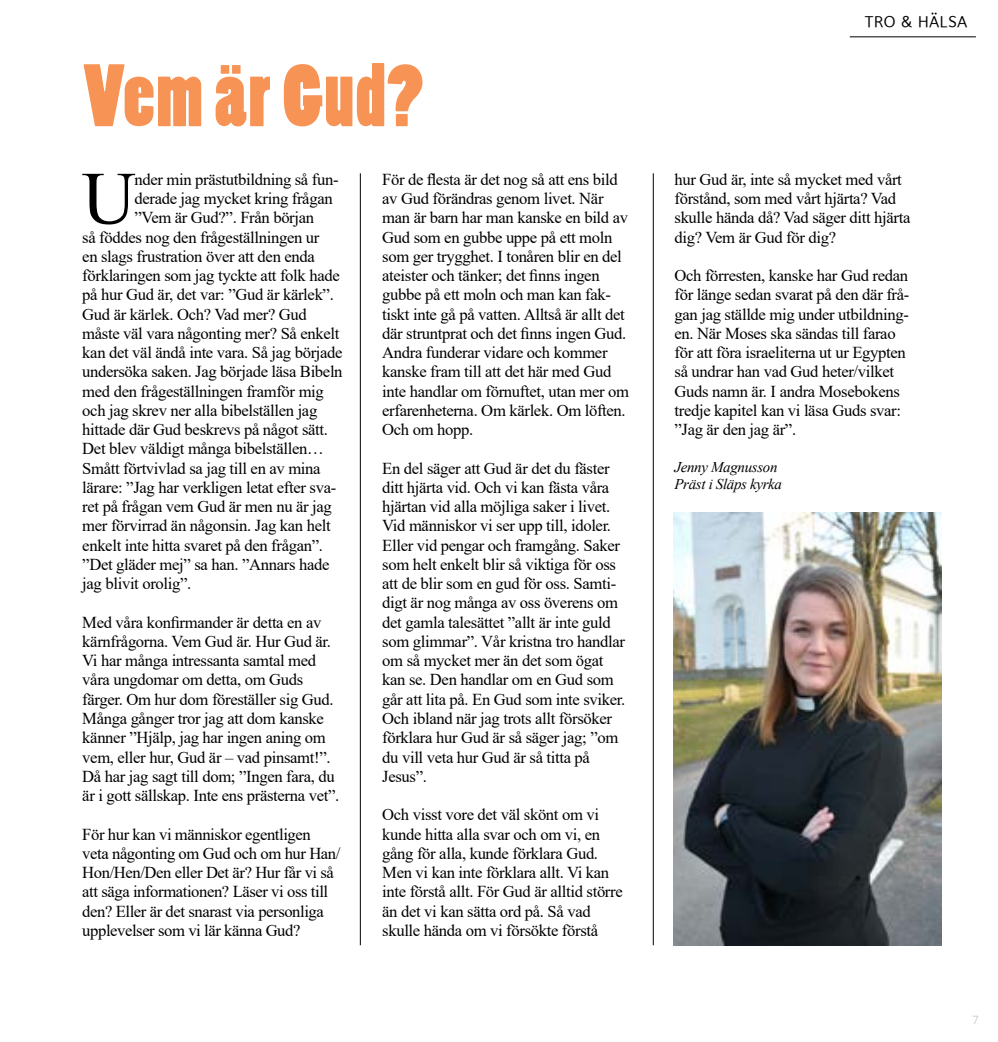
<style>
.page{position:relative;width:998px;height:1042px;background:#fff}
.page>*{position:absolute;margin:0;border:0;box-sizing:border-box;transform-origin:0 0}
.t1{font:82.6px "Poplar Std";letter-spacing:.02em;color:#f79355}
.t2{font:74.73px "Times New Roman";color:#000}
.t3{font:21px "Foundry Sterling Book Expert";color:#000}
.t4{font:16.62px/19.2px "Times New Roman";letter-spacing:-.02em;color:#000}
.t5{font:italic 14.88px/17.5px "Times New Roman";letter-spacing:-.02em;color:#000}
.t6{font:12.25px "Foundry Sterling";color:#c6c6c6}
</style>
<div class="page">
<hr style="left:360px;top:173px;width:1px;height:772px;background:#000">
<hr style="left:652px;top:173px;width:1px;height:772px;background:#000">
<img style="left:673px;top:512px;width:267px;height:433px">
<hr style="left:849px;top:37px;width:126px;height:1px;background:#000">
<h1 class="t1" style="left:84px;top:50px;width:340px">Vem är Gud?</h1>
<h2 class="t2" style="left:82px;top:146px;width:55px">U</h2>
<p class="t4" style="left:134px;top:169px;width:205px">nder min prästutbildning så fun-</p>
<p class="t4" style="left:134px;top:188px;width:200px">derade jag mycket kring frågan</p>
<p class="t4" style="left:134px;top:208px;width:181px">”Vem är Gud?”. Från början</p>
<p class="t4" style="left:82px;top:227px;width:238px">så föddes nog den frågeställningen ur</p>
<p class="t4" style="left:82px;top:246px;width:234px">en slags frustration över att den enda</p>
<p class="t4" style="left:82px;top:265px;width:259px">förklaringen som jag tyckte att folk hade</p>
<p class="t4" style="left:82px;top:285px;width:253px">på hur Gud är, det var: ”Gud är kärlek”.</p>
<p class="t4" style="left:82px;top:304px;width:226px">Gud är kärlek. Och? Vad mer? Gud</p>
<p class="t4" style="left:82px;top:323px;width:259px">måste väl vara någonting mer? Så enkelt</p>
<p class="t4" style="left:82px;top:342px;width:262px">kan det väl ändå inte vara. Så jag började</p>
<p class="t4" style="left:82px;top:362px;width:262px">undersöka saken. Jag började läsa Bibeln</p>
<p class="t4" style="left:82px;top:381px;width:243px">med den frågeställningen framför mig</p>
<p class="t4" style="left:82px;top:400px;width:236px">och jag skrev ner alla bibelställen jag</p>
<p class="t4" style="left:82px;top:419px;width:247px">hittade där Gud beskrevs på något sätt.</p>
<p class="t4" style="left:82px;top:439px;width:243px">Det blev väldigt många bibelställen…</p>
<p class="t4" style="left:82px;top:458px;width:240px">Smått förtvivlad sa jag till en av mina</p>
<p class="t4" style="left:82px;top:477px;width:255px">lärare: ”Jag har verkligen letat efter sva-</p>
<p class="t4" style="left:82px;top:496px;width:251px">ret på frågan vem Gud är men nu är jag</p>
<p class="t4" style="left:82px;top:516px;width:250px">mer förvirrad än någonsin. Jag kan helt</p>
<p class="t4" style="left:82px;top:535px;width:242px">enkelt inte hitta svaret på den frågan”.</p>
<p class="t4" style="left:82px;top:554px;width:249px">”Det gläder mej” sa han. ”Annars hade</p>
<p class="t4" style="left:82px;top:573px;width:111px">jag blivit orolig”.</p>
<p class="t4" style="left:82px;top:612px;width:258px">Med våra konfirmander är detta en av kärnfrågorna. Vem Gud är. Hur Gud är.<br>Vi har många intressanta samtal med våra ungdomar om detta, om Guds färger. Om hur dom föreställer sig Gud.<br>Många gånger tror jag att dom kanske känner ”Hjälp, jag har ingen aning om vem, eller hur, Gud är – vad pinsamt!”.<br>Då har jag sagt till dom; ”Ingen fara, du är i gott sällskap. Inte ens prästerna vet”.</p>
<p class="t4" style="left:82px;top:824px;width:259px">För hur kan vi människor egentligen veta någonting om Gud och om hur Han/ Hon/Hen/Den eller Det är? Hur får vi så att säga informationen? Läser vi oss till den? Eller är det snarast via personliga upplevelser som vi lär känna Gud?</p>
<p class="t4" style="left:382px;top:169px;width:248px">För de flesta är det nog så att ens bild av Gud förändras genom livet. När man är barn har man kanske en bild av Gud som en gubbe uppe på ett moln som ger trygghet. I tonåren blir en del ateister och tänker; det finns ingen gubbe på ett moln och man kan fak&shy;tiskt inte gå på vatten. Alltså är allt det där struntprat och det finns ingen Gud.<br>Andra funderar vidare och kommer kanske fram till att det här med Gud inte handlar om förnuftet, utan mer om erfarenheterna. Om kärlek. Om löften.<br>Och om hopp.</p>
<p class="t4" style="left:382px;top:458px;width:244px">En del säger att Gud är det du fäster ditt hjärta vid. Och vi kan fästa våra hjärtan vid alla möjliga saker i livet.<br>Vid människor vi ser upp till, idoler.<br>Eller vid pengar och framgång. Saker som helt enkelt blir så viktiga för oss att de blir som en gud för oss. Samti&shy;digt är nog många av oss överens om det gamla talesättet ”allt är inte guld som glimmar”. Vår kristna tro handlar om så mycket mer än det som ögat kan se. Den handlar om en Gud som går att lita på. En Gud som inte sviker.<br>Och ibland när jag trots allt försöker förklara hur Gud är så säger jag; ”om du vill veta hur Gud är så titta på Jesus”.</p>
<p class="t4" style="left:382px;top:804px;width:242px">Och visst vore det väl skönt om vi kunde hitta alla svar och om vi, en gång för alla, kunde förklara Gud.<br>Men vi kan inte förklara allt. Vi kan inte förstå allt. För Gud är alltid större än det vi kan sätta ord på. Så vad skulle hända om vi försökte förstå</p>
<p class="t3" style="left:864px;top:7px;width:104px">tro &amp; hälsa</p>
<p class="t4" style="left:674px;top:169px;width:237px">hur Gud är, inte så mycket med vårt förstånd, som med vårt hjärta? Vad skulle hända då? Vad säger ditt hjärta dig? Vem är Gud för dig?</p>
<p class="t4" style="left:674px;top:265px;width:236px">Och förresten, kanske har Gud redan för länge sedan svarat på den där frå&shy;gan jag ställde mig under utbildning&shy;en. När Moses ska sändas till farao för att föra israeliterna ut ur Egypten så undrar han vad Gud heter/vilket Guds namn är. I andra Mosebokens tredje kapitel kan vi läsa Guds svar: ”Jag är den jag är”.</p>
<p class="t5" style="left:674px;top:458px;width:109px">Jenny Magnusson<br>Präst i Släps kyrka</p>
<p class="t6" style="left:971px;top:1012px;width:9px">7</p>
</div>
